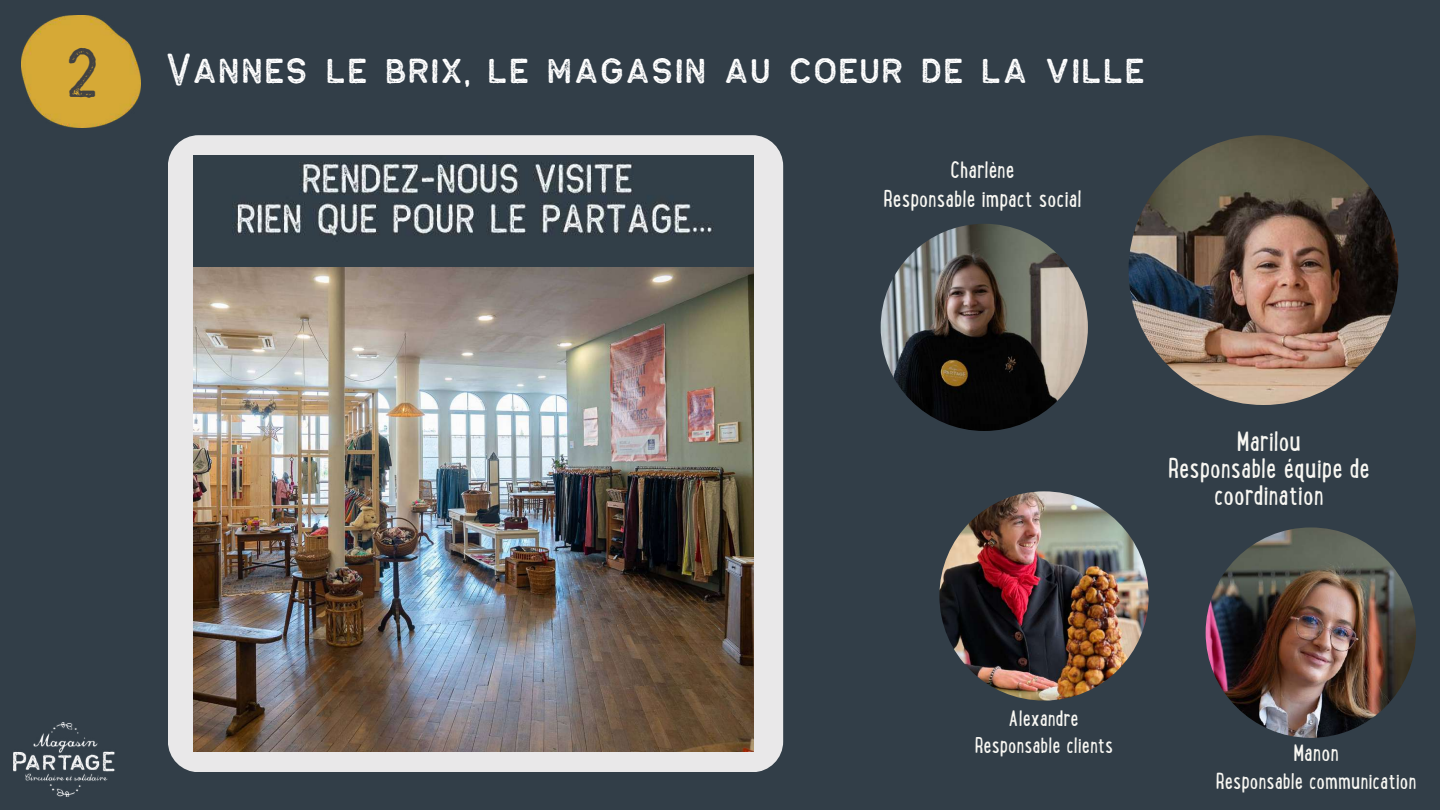
<style>
.page{position:relative;width:1440px;height:810px;background:#323e48}
.page>*{position:absolute;margin:0;border:0;box-sizing:border-box;transform-origin:0 0}
.t1{font:50px "Antone Block";color:#424242}
.t2{font:33px "Antone Block";color:#fff}
.t3{font:24.8px/27px "Lunch Box";color:#f8f7f2;text-align:center}
.t4{font:21px/29.2px "Lunch Box";color:#f8f7f2;text-align:center}
.t5{font:20px "Lunch Box";color:#f8f7f2}
.t6{font:19.6px/27.3px "Lunch Box";color:#f8f7f2;text-align:center}
</style>
<div class="page">
<img style="left:14px;top:722px;width:101px;height:75px">
<img style="left:21px;top:15px;width:119px;height:113px">
<img style="left:1129px;top:135px;width:269px;height:270px;border-radius:50%">
<img style="left:881px;top:224px;width:207px;height:207px;border-radius:50%">
<img style="left:1206px;top:527px;width:210px;height:211px;border-radius:50%">
<div style="left:168px;top:135px;width:615px;height:637px;background:#e9e8e9;border-radius:31px"></div>
<img style="left:193px;top:156px;width:560px;height:112px">
<img style="left:193px;top:268px;width:560px;height:484px">
<img style="left:939px;top:491px;width:210px;height:210px;border-radius:50%">
<h1 class="t1" style="left:70px;top:46px;width:33px">2</h1>
<h2 class="t2" style="left:168px;top:52px;width:981px">Vannes le brix, le magasin au coeur de la ville</h2>
<p class="t4" style="left:884px;top:158px;width:200px">Charlène<br>Responsable impact social</p>
<p class="t3" style="left:1168px;top:431px;width:203px">Marilou<br>Responsable équipe de coordination</p>
<p class="t6" style="left:975px;top:707px;width:140px">Alexandre<br>Responsable clients</p>
<p class="t4" style="left:1293px;top:741px;width:47px">Manon</p>
<p class="t5" style="left:1216px;top:774px;width:202px">Responsable communication</p>
</div>
